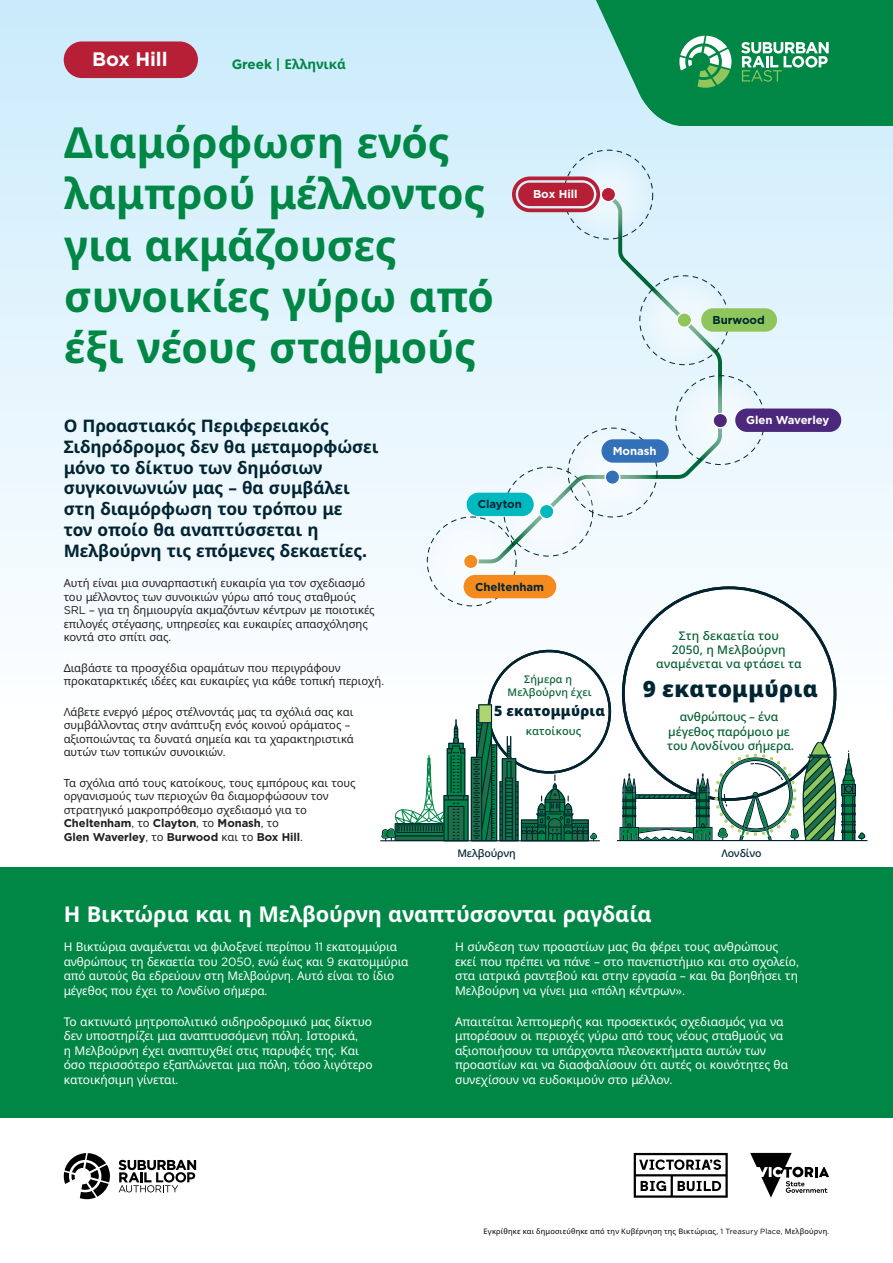
<style>
.page{position:relative;width:893px;height:1263px;background:#fff}
.page>*{position:absolute;margin:0;border:0;box-sizing:border-box;transform-origin:0 0}
.t1{font:700 42.75px/51.3px "Noto Sans";letter-spacing:-.005em;color:#008745}
.t2{font:700 24px "Noto Sans";letter-spacing:-.005em;color:#fff}
.t3{font:900 22.5px "Noto Sans";letter-spacing:.01em;color:#002532}
.t4{font:700 21.75px "Noto Sans";letter-spacing:-.005em;color:#fff}
.t5{font:700 19.5px "Gotham";letter-spacing:-.005em;color:#fff}
.t6{font:700 17.25px/20.7px "Noto Sans";letter-spacing:-.005em;color:#002431}
.t7{font:900 14.25px "Noto Sans";letter-spacing:.01em;color:#002532}
.t8{font:700 13.5px "Noto Sans";letter-spacing:-.005em;color:#008745}
.t9{font:12px/14.4px "Noto Sans";letter-spacing:-.005em;color:#fff}
.t10{font:500 12px/14.2px "Noto Sans";letter-spacing:.005em;color:#056031;text-align:center}
.t11{font:700 11.4px "Gotham";letter-spacing:-.005em;color:#fff}
.t12{font:700 11.4px "Gotham";letter-spacing:-.005em;color:#002533}
.t13{font:11.25px/13.5px "Noto Sans";letter-spacing:-.005em;color:#231f20}
.t14{font:500 10.95px "Noto Sans";letter-spacing:.015em;color:#056031}
.t15{font:500 10.5px/12.6px "Noto Sans";letter-spacing:.01em;color:#056031;text-align:center}
.t16{font:500 10.5px "Noto Sans";letter-spacing:-.01em;color:#002431}
.t17{font:7.5px "Noto Sans";letter-spacing:.025em;color:#000}
.s1{font-family:"Gotham"}
.s2{font-family:"Gotham";font-weight:700}
</style>
<div class="page">
<div style="left:0;top:0;width:893px;height:729px;background:linear-gradient(to bottom,#caebfb,#fff)"></div>
<svg style="left:583px;top:0;width:310px;height:126px;background:#2b9b67"></svg>
<svg style="left:634px;top:1153px;width:94px;height:45px"></svg>
<svg style="left:750px;top:1153px;width:79px;height:45px"></svg>
<svg style="left:64px;top:1153px;width:46px;height:46px"></svg>
<svg style="left:118px;top:1160px;width:78px;height:32px"></svg>
<div style="left:64px;top:41px;width:134px;height:37px;background:#b71f37;border-radius:18px"></div>
<svg style="left:469px;top:192px;width:253px;height:371px;background:#e1f2fa"></svg>
<svg style="left:427px;top:517px;width:89px;height:89px;fill:#f5fbfe"></svg>
<svg style="left:464px;top:554px;width:14px;height:15px"></svg>
<div style="left:463px;top:553px;width:16px;height:16px;border:1px solid #fff;border-radius:50%"></div>
<div style="left:464px;top:575px;width:92px;height:23px;background:#f58a1f;border-radius:12px"></div>
<svg style="left:504px;top:467px;width:89px;height:89px;fill:#f3fafe"></svg>
<div style="left:539px;top:504px;width:15px;height:15px;background:#00b9bf;border-radius:50%"></div>
<div style="left:539px;top:504px;width:16px;height:15px;border:1px solid #fff;border-radius:50%"></div>
<div style="left:467px;top:493px;width:67px;height:23px;background:#00b9bf;border-radius:12px"></div>
<svg style="left:568px;top:428px;width:89px;height:89px;fill:#f1f9fe"></svg>
<svg style="left:605px;top:470px;width:15px;height:14px"></svg>
<div style="left:604px;top:469px;width:16px;height:16px;border:1px solid #fff;border-radius:50%"></div>
<div style="left:601px;top:439px;width:68px;height:24px;background:#3270b7;border-radius:12px"></div>
<svg style="left:676px;top:376px;width:89px;height:88px;fill:#eef8fe"></svg>
<svg style="left:713px;top:413px;width:14px;height:15px"></svg>
<div style="left:712px;top:413px;width:16px;height:16px;border:1px solid #fff;border-radius:50%"></div>
<div style="left:735px;top:408px;width:106px;height:24px;background:#4c287c;border-radius:12px"></div>
<svg style="left:640px;top:276px;width:89px;height:89px;background:#ddeef3"></svg>
<svg style="left:677px;top:313px;width:15px;height:14px"></svg>
<div style="left:676px;top:312px;width:16px;height:16px;border:1px solid #fff;border-radius:50%"></div>
<div style="left:701px;top:308px;width:76px;height:24px;background:#8fc65b;border-radius:12px"></div>
<svg style="left:564px;top:150px;width:89px;height:89px;background:#d9ebf3"></svg>
<div style="left:601px;top:187px;width:15px;height:15px;background:#b61f36;border-radius:50%"></div>
<div style="left:600px;top:187px;width:16px;height:15px;border:1px solid #fff;border-radius:50%"></div>
<div style="left:518px;top:183px;width:76px;height:23px;background:#b61f36;border-radius:12px"></div>
<div style="left:512px;top:176px;width:88px;height:36px;border:4px solid #b61f36;border-radius:16px"></div>
<div style="left:487px;top:650px;width:124px;height:124px;background:#fff;border:2px solid #000;border-radius:50%"></div>
<hr style="left:380px;top:840px;width:220px;height:1px;background:#002532">
<svg style="left:381px;top:704px;width:216px;height:137px"></svg>
<div style="left:622px;top:586px;width:214px;height:215px;background:#fff;border:3px solid #000;border-radius:50%"></div>
<svg style="left:617px;top:742px;width:251px;height:99px"></svg>
<div style="left:0;top:867px;width:893px;height:251px;background:#008746"></div>
<p class="t5" style="left:92px;top:46px;width:77px">Box Hill</p>
<p class="t8" style="left:232px;top:57px;width:116px"><span class="s1">Greek |</span> Ελληνικά</p>
<h1 class="t1" style="left:64px;top:118px;width:431px">Διαμόρφωση ενός λαμπρού μέλλοντος για ακμάζουσες συνοικίες γύρω από έξι νέους σταθμούς</h1>
<p class="t11" style="left:533px;top:187px;width:46px">Box Hill</p>
<p class="t12" style="left:713px;top:312px;width:54px">Burwood</p>
<h2 class="t6" style="left:64px;top:416px;width:316px">Ο Προαστιακός Περιφερειακός<br>Σιδηρόδρομος δεν θα μεταμορφώσει μόνο το δίκτυο των δημόσιων συγκοινωνιών μας – θα συμβάλει στη διαμόρφωση του τρόπου με<br>τον οποίο θα αναπτύσσεται η<br>Μελβούρνη τις επόμενες δεκαετίες<span class="s1">.</span></h2>
<p class="t13" style="left:64px;top:576px;width:313px">Αυτή είναι μια συναρπαστική ευκαιρία για τον σχεδιασμό του μέλλοντος των συνοικιών γύρω από τους σταθμούς <span class="s1">SRL</span> – για τη δημιουργία ακμαζόντων κέντρων με ποιοτικές επιλογές στέγασης<span class="s1">,</span> υπηρεσίες και ευκαιρίες απασχόλησης κοντά στο σπίτι σας<span class="s1">.</span></p>
<p class="t13" style="left:64px;top:661px;width:322px">Διαβάστε τα προσχέδια οραμάτων που περιγράφουν προκαταρκτικές ιδέες και ευκαιρίες για κάθε τοπική περιοχή<span class="s1">.</span></p>
<p class="t13" style="left:64px;top:705px;width:292px">Λάβετε ενεργό μέρος στέλνοντάς μας τα σχόλιά σας και συμβάλλοντας στην ανάπτυξη ενός κοινού οράματος – αξιοποιώντας τα δυνατά σημεία και τα χαρακτηριστικά αυτών των τοπικών συνοικιών<span class="s1">.</span></p>
<p class="t13" style="left:64px;top:776px;width:293px">Τα σχόλια από τους κατοίκους<span class="s1">,</span> τους εμπόρους και τους οργανισμούς των περιοχών θα διαμορφώσουν τον στρατηγικό μακροπρόθεσμο σχεδιασμό για το <span class="s2">Cheltenham</span><span class="s1">,</span> το <span class="s2">Clayton</span><span class="s1">,</span> το <span class="s2">Monash</span><span class="s1">,</span> το<br><span class="s2">Glen Waverley</span><span class="s1">,</span> το <span class="s2">Burwood</span> και το <span class="s2">Box Hill</span><span class="s1">.</span></p>
<p class="t12" style="left:478px;top:497px;width:46px">Clayton</p>
<p class="t11" style="left:613px;top:443px;width:45px">Monash</p>
<p class="t11" style="left:746px;top:413px;width:85px">Glen Waverley</p>
<p class="t12" style="left:475px;top:579px;width:70px">Cheltenham</p>
<p class="t15" style="left:508px;top:673px;width:86px">Σήμερα η<br>Μελβούρνη έχει</p>
<p class="t7" style="left:494px;top:703px;width:112px">5 εκατομμύρια</p>
<p class="t14" style="left:526px;top:723px;width:57px">κατοίκους</p>
<p class="t10" style="left:656px;top:628px;width:147px">Στη δεκαετία του<br>2050, η Μελβούρνη αναμένεται να φτάσει τα</p>
<p class="t3" style="left:643px;top:676px;width:177px">9 εκατομμύρια</p>
<p class="t10" style="left:667px;top:710px;width:128px">ανθρώπους – ένα μέγεθος παρόμοιο με του Λονδίνου σήμερα.</p>
<p class="t16" style="left:457px;top:846px;width:60px">Μελβούρνη</p>
<p class="t16" style="left:721px;top:846px;width:42px">Λονδίνο</p>
<h2 class="t2" style="left:64px;top:891px;width:650px">Η Βικτώρια και η Μελβούρνη αναπτύσσονται ραγδαία</h2>
<h2 class="t4" style="left:64px;top:902px;width:590px">Η Βικτώρια και η Μελβούρνη αναπτύσσονται ραγδαία</h2>
<p class="t9" style="left:64px;top:940px;width:346px">Η Βικτώρια αναμένεται να φιλοξενεί περίπου <span class="s1">11</span> εκατομμύρια ανθρώπους τη δεκαετία του <span class="s1">2050,</span> ενώ έως και <span class="s1">9</span> εκατομμύρια από αυτούς θα εδρεύουν στη Μελβούρνη<span class="s1">.</span> Αυτό είναι το ίδιο μέγεθος που έχει το Λονδίνο σήμερα<span class="s1">.</span></p>
<p class="t9" style="left:64px;top:1014px;width:310px">Το ακτινωτό μητροπολιτικό σιδηροδρομικό μας δίκτυο δεν υποστηρίζει μια αναπτυσσόμενη πόλη<span class="s1">.</span> Ιστορικά<span class="s1">,<br></span>η Μελβούρνη έχει αναπτυχθεί στις παρυφές της<span class="s1">.</span> Και όσο περισσότερο εξαπλώνεται μια πόλη<span class="s1">,</span> τόσο λιγότερο κατοικήσιμη γίνεται<span class="s1">.</span></p>
<p class="t9" style="left:455px;top:940px;width:345px">Η σύνδεση των προαστίων μας θα φέρει τους ανθρώπους εκεί που πρέπει να πάνε – στο πανεπιστήμιο και στο σχολείο<span class="s1">, </span>στα ιατρικά ραντεβού και στην εργασία – και θα βοηθήσει τη Μελβούρνη να γίνει μια <span class="s1">«</span>πόλη κέντρων<span class="s1">».</span></p>
<p class="t9" style="left:455px;top:1014px;width:335px">Απαιτείται λεπτομερής και προσεκτικός σχεδιασμός για να μπορέσουν οι περιοχές γύρω από τους νέους σταθμούς να αξιοποιήσουν τα υπάρχοντα πλεονεκτήματα αυτών των προαστίων και να διασφαλίσουν ότι αυτές οι κοινότητες θα συνεχίσουν να ευδοκιμούν στο μέλλον<span class="s1">.</span></p>
<p class="t17" style="left:484px;top:1227px;width:347px">Εγκρίθηκε και δημοσιεύθηκε από την Κυβέρνηση της Βικτώριας<span class="s1">, 1 Treasury Place,</span> Μελβούρνη<span class="s1">.</span></p>
</div>
